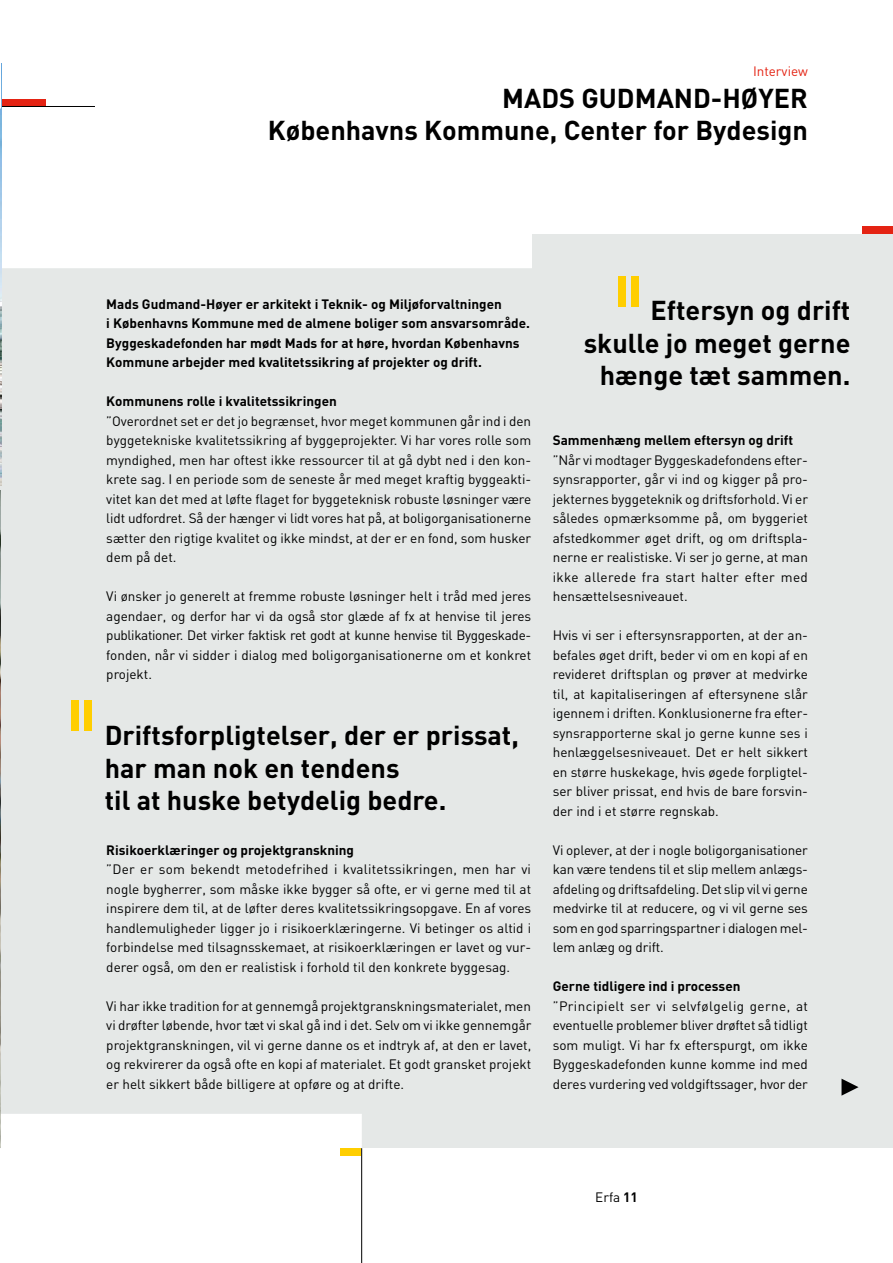
<style>
.page{position:relative;width:893px;height:1263px;background:#fff}
.page>*{position:absolute;margin:0;border:0;box-sizing:border-box;transform-origin:0 0}
.t1{font:700 27px/32.4px "DIN";color:#000;text-align:right}
.t2{font:13.5px/19.5px "DIN";color:#000;text-align:justify}
.t3{font:700 13.5px/19.5px "DIN";color:#000}
.t4{font:13.5px "DIN";color:#e42313}
.s1{font-weight:700}
</style>
<div class="page">
<div style="left:0;top:234px;width:893px;height:914px;background:#e5e8e7"></div>
<div style="left:0;top:223px;width:531px;height:45px;background:#fff"></div>
<div style="left:1px;top:1114px;width:360px;height:44px;background:#fff"></div>
<div style="left:341px;top:1148px;width:20px;height:7px;background:#ffce00"></div>
<hr style="left:361px;top:1148px;width:1px;height:115px;background:#000">
<div style="left:0;top:99px;width:46px;height:7px;background:#e42313"></div>
<hr style="left:0;top:106px;width:95px;height:1px;background:#000">
<div style="left:863px;top:226px;width:30px;height:8px;background:#e42313"></div>
<div style="left:84px;top:700px;width:8px;height:31px;background:#ffce00"></div>
<div style="left:72px;top:700px;width:7px;height:31px;background:#ffce00"></div>
<div style="left:631px;top:276px;width:7px;height:31px;background:#ffce00"></div>
<div style="left:618px;top:276px;width:8px;height:31px;background:#ffce00"></div>
<svg style="left:841px;top:1079px;width:17px;height:17px"></svg>
<img style="left:0;top:64px;width:2px;height:422px">
<img style="left:0;top:491px;width:1px;height:657px">
<svg style="left:0;top:64px;width:1px;height:44px"></svg>
<p class="t4" style="left:753px;top:62px;width:56px">Interview</p>
<h1 class="t1" style="left:268px;top:81px;width:542px">mads gudmand-høyer<br>Københavns Kommune, Center for Bydesign</h1>
<p class="t3" style="left:106px;top:294px;width:425px">Mads Gudmand-Høyer er arkitekt i Teknik- og M iljøforvaltningen<br>i Københavns Kommune med de almene boliger som ansvarsområde.<br>Byggeskadefonden har mødt Mads for at høre, hvordan Københavns Kommune arbejder med kvalitetssikring af projekter og drift.</p>
<p class="t3" style="left:106px;top:391px;width:232px">Kommunens rolle i kvalitetssikringen</p>
<p class="t2" style="left:106px;top:411px;width:426px">”Overordnet set er det jo begrænset, hvor meget kommunen går ind i den byggetekniske kvalitetssikring af byggeprojekter. Vi har vores rolle som myndighed, men har oftest ikke ressourcer til at gå dybt ned i den kon&shy;krete sag. I en periode som de seneste år med meget kraftig byggeakti&shy;vitet kan det med at løfte flaget for byggeteknisk robuste løsninger være lidt udfordret. Så der hænger vi lidt vores hat på, at boligorganisationerne sætter den rigtige kvalitet og ikke mindst, at der er en fond, som husker dem på det.</p>
<p class="t2" style="left:106px;top:586px;width:426px;text-align:left">Vi ønsker jo generelt at fremme robuste løsninger helt i tråd med jeres agendaer, og derfor har vi da også stor glæde af fx at henvise til jeres publikationer. Det virker faktisk ret godt at kunne henvise til Byggeskade&shy;fonden, når vi sidder i dialog med boligorganisationerne om et konkret projekt.</p>
<h1 class="t1" style="left:105px;top:718px;width:416px;text-align:left">Driftsforpligtelser, der er prissat, har man nok en tendens<br>til at huske betydelig bedre.</h1>
<p class="t3" style="left:106px;top:840px;width:249px">Risikoerklæringer og projektgranskning</p>
<p class="t2" style="left:106px;top:859px;width:426px">”Der er som bekendt metodefrihed i kvalitetssikringen, men har vi nogle bygherrer, som måske ikke bygger så ofte, er vi gerne med til at inspirere dem til, at de løfter deres kvalitetssikringsopgave. En af vores handlemuligheder ligger jo i risikoerklæringerne. Vi betinger os altid i forbindelse med tilsagnsskemaet, at risikoerklæringen er lavet og vur&shy;derer også, om den er realistisk i forhold til den konkrete byggesag.</p>
<p class="t2" style="left:106px;top:996px;width:427px">Vi har ikke tradition for at gennemgå projektgranskningsmaterialet, men vi drøfter løbende, hvor tæt vi skal gå ind i det. Selv om vi ikke gennemgår projektgranskningen, vil vi gerne danne os et indtryk af, at den er lavet, og rekvirerer da også ofte en kopi af materialet. Et godt gransket projekt er helt sikkert både billigere at opføre og at drifte.</p>
<h1 class="t1" style="left:584px;top:293px;width:268px">Eftersyn og drift skulle jo meget gerne hænge tæt sammen.</h1>
<p class="t3" style="left:553px;top:430px;width:242px">Sammenhæng mellem eftersyn og drift</p>
<p class="t2" style="left:553px;top:450px;width:257px">”Når vi modtager Byggeskadefondens efter&shy;synsrapporter, går vi ind og kigger på pro&shy;jekternes byggeteknik og driftsforhold. Vi er således opmærksomme på, om byggeriet afstedkommer øget drift, og om driftspla&shy;nerne er realistiske. Vi ser jo gerne, at man ikke allerede fra start halter efter med hensættelsesniveauet.</p>
<p class="t2" style="left:553px;top:625px;width:257px">Hvis vi ser i eftersynsrapporten, at der an&shy;befales øget drift, beder vi om en kopi af en revideret driftsplan og prøver at medvirke til, at kapitaliseringen af eftersynene slår igennem i driften. Konklusionerne fra efter&shy;synsrapporterne skal jo gerne kunne ses i henlæggelsesniveauet. Det er helt sikkert en større huskekage, hvis øgede forpligtel&shy;ser bliver prissat, end hvis de bare forsvin&shy;der ind i et større regnskab.</p>
<p class="t2" style="left:553px;top:840px;width:257px">Vi oplever, at der i nogle boligorganisationer kan være tendens til et slip mellem anlægs&shy;afdeling og driftsafdeling. Det slip vil vi gerne medvirke til at reducere, og vi vil gerne ses som en god sparringspartner i dialogen mel&shy;lem anlæg og drift.</p>
<p class="t3" style="left:553px;top:976px;width:189px">Gerne tidligere ind i processen</p>
<p class="t2" style="left:553px;top:996px;width:257px">”Principielt ser vi selvfølgelig gerne, at eventuelle problemer bliver drøftet så tidligt som muligt. Vi har fx efterspurgt, om ikke Byggeskadefonden kunne komme ind med deres vurdering ved voldgiftssager, hvor der</p>
<p class="t2" style="left:595px;top:1187px;width:44px">Erfa <span class="s1">11</span></p>
</div>
